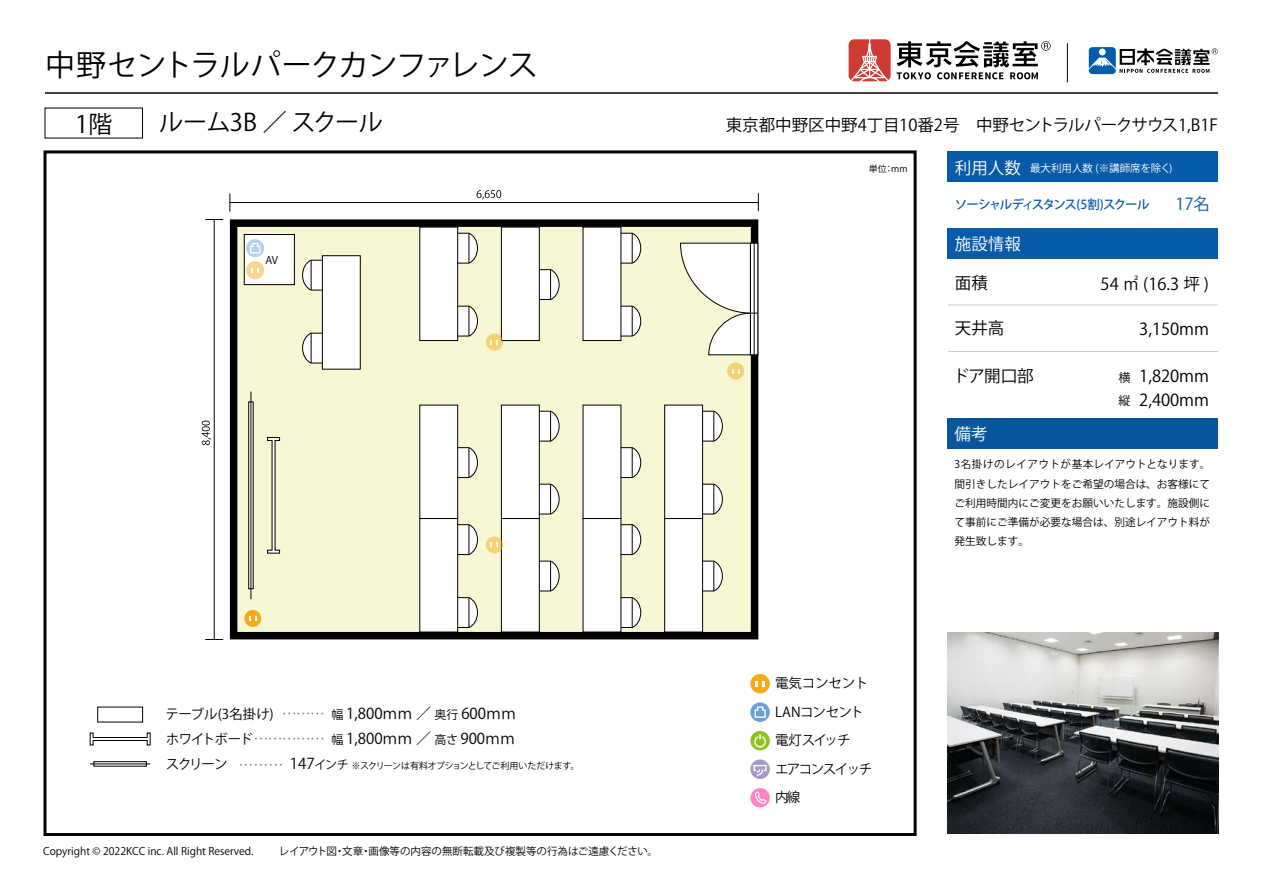
<style>
.page{position:relative;width:1263px;height:893px;background:#fff}
.page>*{position:absolute;margin:0;border:0;box-sizing:border-box;transform-origin:0 0}
.t1{font:30px "Koz Go Pr 6 N";letter-spacing:-.03em;color:#000}
.t2{font:24px "Koz Go Pr 6 N";letter-spacing:-.015em;color:#000}
.t3{font:16.5px/23.9px "Koz Go Pr 6 N";color:#000}
.t4{font:16.5px "Koz Go Pr 6 N";color:#fff}
.t5{font:16.5px "Koz Go Pr 6 N";color:#085ba8}
.t6{font:15px "Koz Go Pr 6 N";color:#000}
.t7{font:13.5px/28.3px "Koz Go Pr 6 N";letter-spacing:-.115em;color:#000}
.t8{font:13.5px "Koz Go Pr 6 N";letter-spacing:-.065em;color:#000}
.t9{font:13.5px "Koz Go Pr 6 N";letter-spacing:-.01em;color:#000}
.t10{font:13.5px "Koz Go Pr 6 N";letter-spacing:-.045em;color:#000}
.t11{font:13.5px "Koz Go Pr 6 N";letter-spacing:-.015em;color:#000}
.t12{font:500 12.45px "Koz Go Pr 6 N";letter-spacing:-.115em;color:#085ba8}
.t13{font:12px/22.8px "Koz Go Pr 6 N";color:#000}
.t14{font:10.65px/19.2px "Koz Go Pr 6 N";color:#000;text-align:justify}
.t15{font:10.5px "Koz Go Pr 6 N";color:#000}
.t16{font:10.5px "Koz Go Pr 6 N";color:#fff}
.t17{font:9px "Koz Go Pr 6 N";letter-spacing:-.035em;color:#000}
.s1{font-size:12px}
.s2{font-size:15px}
.s3{font-size:16.5px}
</style>
<div class="page">
<hr style="left:45px;top:92px;width:1173px;height:2px;background:#000">
<div style="left:44px;top:150px;width:872px;height:686px;border:3px solid #000"></div>
<div style="left:948px;top:228px;width:270px;height:30px;background:#085ba8"></div>
<div style="left:948px;top:152px;width:270px;height:30px;background:#085ba8"></div>
<div style="left:948px;top:419px;width:270px;height:30px;background:#08579c"></div>
<svg style="left:750px;top:702px;width:20px;height:20px"></svg>
<svg style="left:754px;top:706px;width:12px;height:12px"></svg>
<div style="left:750px;top:674px;width:20px;height:19px;background:#f5ab18;border-radius:50%"></div>
<svg style="left:756px;top:681px;width:8px;height:5px"></svg>
<svg style="left:750px;top:731px;width:20px;height:19px"></svg>
<svg style="left:754px;top:734px;width:12px;height:13px"></svg>
<svg style="left:750px;top:759px;width:20px;height:20px"></svg>
<svg style="left:753px;top:765px;width:14px;height:11px"></svg>
<div style="left:750px;top:788px;width:20px;height:19px;background:#ff86c2;border-radius:50%"></div>
<svg style="left:755px;top:791px;width:11px;height:13px"></svg>
<img style="left:948px;top:632px;width:270px;height:201px">
<hr style="left:948px;top:305px;width:270px;height:1px;background:#ccc">
<hr style="left:948px;top:351px;width:270px;height:1px;background:#ccc">
<svg style="left:202px;top:421px;width:9px;height:24px"></svg>
<hr style="left:214px;top:219px;width:1px;height:420px;background:#000">
<svg style="left:205px;top:639px;width:18px;height:1px"></svg>
<svg style="left:205px;top:219px;width:18px;height:1px"></svg>
<svg style="left:477px;top:190px;width:24px;height:10px"></svg>
<hr style="left:230px;top:202px;width:528px;height:1px;background:#000">
<svg style="left:229px;top:194px;width:1px;height:18px"></svg>
<svg style="left:758px;top:193px;width:1px;height:18px"></svg>
<svg style="left:230px;top:219px;width:528px;height:420px;background:#e0dfbf"></svg>
<div style="left:244px;top:234px;width:51px;height:51px;background:#fff;border:1px solid #000"></div>
<svg style="left:680px;top:242px;width:78px;height:114px"></svg>
<svg style="left:302px;top:332px;width:20px;height:32px"></svg>
<hr style="left:311px;top:333px;width:1px;height:30px;background:#000">
<svg style="left:302px;top:259px;width:20px;height:32px"></svg>
<hr style="left:311px;top:260px;width:1px;height:30px;background:#000">
<div style="left:322px;top:255px;width:39px;height:115px;background:#fff;border:1px solid #000"></div>
<svg style="left:458px;top:232px;width:20px;height:32px"></svg>
<hr style="left:469px;top:233px;width:1px;height:30px;background:#000">
<svg style="left:458px;top:305px;width:20px;height:32px"></svg>
<hr style="left:469px;top:306px;width:1px;height:30px;background:#000">
<div style="left:419px;top:227px;width:39px;height:114px;background:#fff;border:1px solid #000"></div>
<svg style="left:458px;top:447px;width:20px;height:31px"></svg>
<div style="left:419px;top:405px;width:39px;height:114px;background:#fff;border:1px solid #000"></div>
<svg style="left:458px;top:524px;width:20px;height:31px"></svg>
<hr style="left:469px;top:525px;width:1px;height:30px;background:#000">
<svg style="left:458px;top:597px;width:20px;height:31px"></svg>
<div style="left:419px;top:518px;width:39px;height:114px;background:#fff;border:1px solid #000"></div>
<svg style="left:540px;top:269px;width:20px;height:31px"></svg>
<hr style="left:550px;top:270px;width:1px;height:30px;background:#000">
<div style="left:501px;top:227px;width:39px;height:114px;background:#fff;border:1px solid #000"></div>
<svg style="left:540px;top:410px;width:20px;height:32px"></svg>
<hr style="left:550px;top:411px;width:1px;height:30px;background:#000">
<svg style="left:540px;top:483px;width:20px;height:32px"></svg>
<hr style="left:550px;top:484px;width:1px;height:30px;background:#000">
<div style="left:501px;top:405px;width:39px;height:114px;background:#fff;border:1px solid #000"></div>
<svg style="left:540px;top:560px;width:20px;height:32px"></svg>
<hr style="left:550px;top:561px;width:1px;height:30px;background:#000">
<div style="left:501px;top:518px;width:39px;height:114px;background:#fff;border:1px solid #000"></div>
<svg style="left:621px;top:232px;width:20px;height:32px"></svg>
<hr style="left:632px;top:233px;width:1px;height:30px;background:#000">
<svg style="left:621px;top:305px;width:20px;height:32px"></svg>
<hr style="left:632px;top:306px;width:1px;height:30px;background:#000">
<div style="left:583px;top:227px;width:38px;height:114px;background:#fff"></div>
<svg style="left:621px;top:447px;width:20px;height:31px"></svg>
<div style="left:583px;top:405px;width:38px;height:114px;background:#fff"></div>
<svg style="left:621px;top:524px;width:20px;height:31px"></svg>
<hr style="left:632px;top:525px;width:1px;height:30px;background:#000">
<svg style="left:621px;top:597px;width:20px;height:31px"></svg>
<div style="left:583px;top:518px;width:38px;height:114px;background:#fff"></div>
<svg style="left:703px;top:410px;width:20px;height:32px"></svg>
<hr style="left:713px;top:411px;width:1px;height:30px;background:#000">
<svg style="left:703px;top:483px;width:20px;height:32px"></svg>
<hr style="left:713px;top:484px;width:1px;height:30px;background:#000">
<div style="left:664px;top:405px;width:39px;height:114px;background:#fff;border:1px solid #000"></div>
<svg style="left:703px;top:560px;width:20px;height:32px"></svg>
<hr style="left:713px;top:561px;width:1px;height:30px;background:#000">
<div style="left:664px;top:518px;width:39px;height:114px;background:#fff;border:1px solid #000"></div>
<svg style="left:283px;top:713px;width:40px;height:1px"></svg>
<svg style="left:89px;top:732px;width:62px;height:14px"></svg>
<svg style="left:255px;top:738px;width:68px;height:1px"></svg>
<svg style="left:94px;top:761px;width:53px;height:5px"></svg>
<hr style="left:90px;top:763px;width:60px;height:1px;background:#000">
<svg style="left:240px;top:764px;width:42px;height:2px"></svg>
<svg style="left:248px;top:402px;width:6px;height:187px"></svg>
<hr style="left:251px;top:391px;width:1px;height:208px;background:#000">
<svg style="left:267px;top:437px;width:13px;height:117px;background:#cccbb5"></svg>
<svg style="left:246px;top:239px;width:18px;height:18px"></svg>
<svg style="left:250px;top:243px;width:10px;height:10px"></svg>
<div style="left:246px;top:261px;width:18px;height:18px;background:#fad58b;border-radius:50%"></div>
<svg style="left:251px;top:268px;width:8px;height:5px"></svg>
<div style="left:244px;top:610px;width:17px;height:17px;background:#f5ab18;border-radius:50%"></div>
<svg style="left:249px;top:616px;width:8px;height:5px"></svg>
<svg style="left:486px;top:536px;width:17px;height:17px"></svg>
<svg style="left:491px;top:543px;width:7px;height:4px"></svg>
<svg style="left:486px;top:334px;width:17px;height:17px"></svg>
<svg style="left:491px;top:340px;width:7px;height:4px"></svg>
<svg style="left:727px;top:363px;width:17px;height:17px"></svg>
<svg style="left:732px;top:369px;width:8px;height:4px"></svg>
<svg style="left:1089px;top:47px;width:129px;height:27px"></svg>
<hr style="left:1067px;top:43px;width:1px;height:39px;background:#000">
<svg style="left:848px;top:39px;width:42px;height:43px;background:#d96b64"></svg>
<svg style="left:896px;top:41px;width:154px;height:38px"></svg>
<h1 class="t1" style="left:45px;top:48px;width:494px">中野セントラルパークカンファレンス</h1>
<h2 class="t2" style="left:75px;top:110px;width:39px">1階</h2>
<h2 class="t2" style="left:159px;top:108px;width:225px">ルーム3B ／ スクール</h2>
<h3 class="t3" style="left:726px;top:114px;width:494px">東京都中野区中野4丁目10番2号　中野セントラルパークサウス1,B1F</h3>
<p class="t15" style="left:265px;top:255px;width:14px">AV</p>
<p class="t9" style="left:165px;top:707px;width:110px">テーブル(3名掛け)</p>
<h3 class="t6" style="left:331px;top:705px;width:186px"><span class="s1">幅</span> 1,800ｍｍ ／ <span class="s1">奥行</span> 600ｍｍ</h3>
<p class="t8" style="left:166px;top:731px;width:89px">ホワイトボード</p>
<h3 class="t6" style="left:331px;top:730px;width:185px"><span class="s1">幅</span> 1,800ｍｍ ／ <span class="s1">高さ</span> 900ｍｍ</h3>
<p class="t8" style="left:166px;top:756px;width:63px">スクリーン</p>
<p class="t17" style="left:290px;top:760px;width:291px"><span class="s2">147</span><span class="s1">インチ</span> ※スクリーンは有料オプションとしてご利用いただけます。</p>
<p class="t15" style="left:43px;top:845px;width:212px">Copyright © 2022KCC inc. All Right Reserved.</p>
<p class="t15" style="left:279px;top:845px;width:381px">レイアウト図・文章・画像等の内容の無断転載及び複製等の行為はご遠慮ください。</p>
<p class="t17" style="left:869px;top:163px;width:40px">単位：mm</p>
<p class="t16" style="left:955px;top:162px;width:219px"><span class="s3">利用人数</span> 最大利用人数 (※講師席を除く)</p>
<p class="t12" style="left:955px;top:198px;width:196px">ソーシャルディスタンス(5割)スクール</p>
<h3 class="t5" style="left:1175px;top:195px;width:36px">17名</h3>
<h3 class="t4" style="left:955px;top:234px;width:67px">施設情報</h3>
<h3 class="t3" style="left:955px;top:271px;width:34px">面積</h3>
<h3 class="t3" style="left:955px;top:316px;width:51px">天井高</h3>
<h3 class="t3" style="left:953px;top:364px;width:82px">ドア開口部</h3>
<p class="t13" style="left:1118px;top:366px;width:13px">横縦</p>
<h3 class="t3" style="left:1100px;top:273px;width:110px">54 ㎡ (16.3 坪 )</h3>
<h3 class="t3" style="left:1139px;top:317px;width:71px">3,150mm</h3>
<h3 class="t3" style="left:1139px;top:364px;width:71px">1,820mm<br>2,400mm</h3>
<h3 class="t4" style="left:954px;top:425px;width:34px">備考</h3>
<p class="t14" style="left:954px;top:455px;width:257px">3名掛けのレイアウトが基本レイアウトとなります。間引きしたレイアウトをご希望の場合は、お客様にてご利用時間内にご変更をお願いいたします。施設側にて事前にご準備が必要な場合は、別途レイアウト料が発生致します。</p>
<p class="t11" style="left:775px;top:676px;width:95px">電気コンセント</p>
<p class="t10" style="left:775px;top:704px;width:90px">LANコンセント</p>
<p class="t7" style="left:775px;top:726px;width:99px">電灯スイッチ<br>エアコンスイッチ内線</p>
</div>
